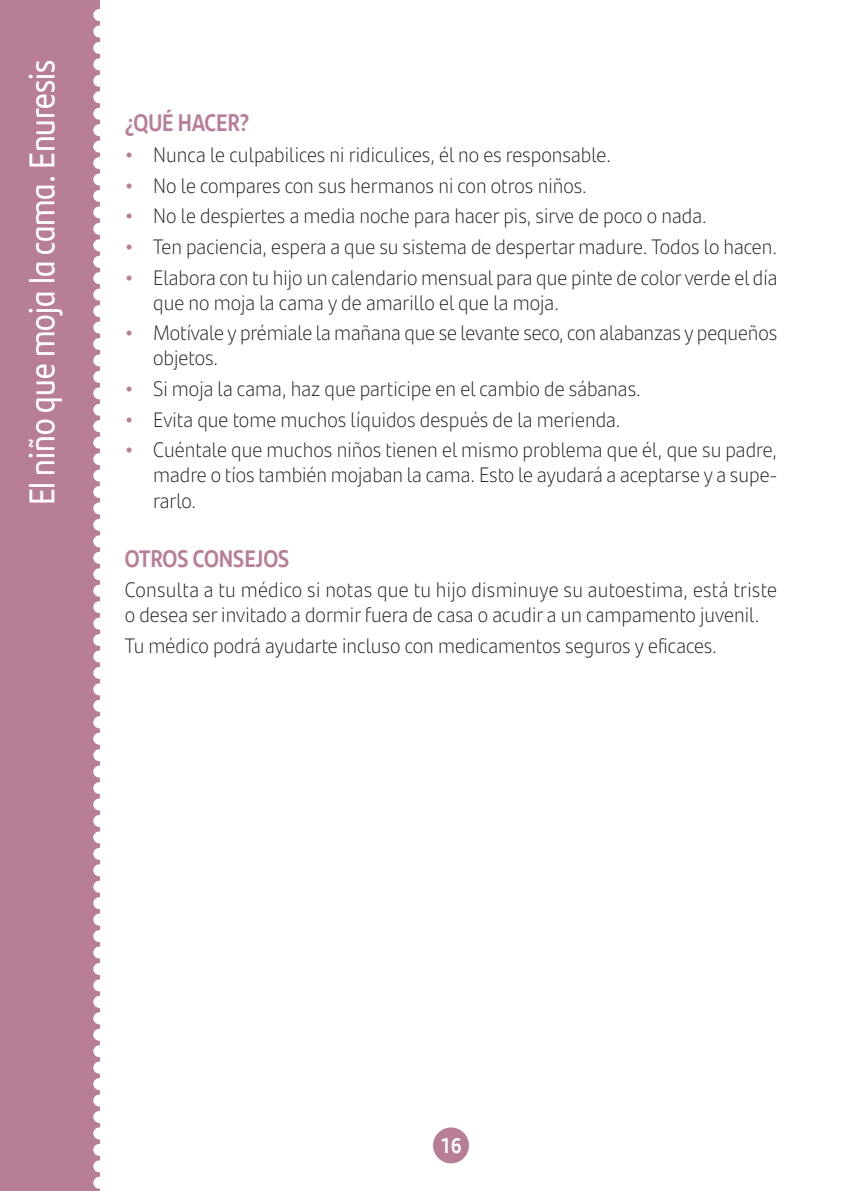
<style>
.page{position:relative;width:851px;height:1191px;background:#fff}
.page>*{position:absolute;margin:0;border:0;box-sizing:border-box;transform-origin:0 0}
.t1{font:36px "Santander Headline";color:#fff;scale:.9 1}
.t2{font:700 24px "Santander Headline";color:#b87e98;scale:.9 1}
.t3{font:300 21px/25px "Santander Text";color:#231f20;scale:.95 1}
.t4{font:700 21px "Santander Headline";color:#fff;scale:.9 1}
.s1{font-weight:700;color:#b87e98}
</style>
<div class="page">
<div style="left:0;top:0;width:99px;height:1191px;background:#b87e98"></div>
<div style="left:93px;top:9px;width:12px;height:12px;background:#fff;border-radius:50%"></div>
<div style="left:93px;top:26px;width:12px;height:11px;background:#fff;border-radius:50%"></div>
<div style="left:93px;top:42px;width:12px;height:12px;background:#fff;border-radius:50%"></div>
<div style="left:93px;top:58px;width:12px;height:12px;background:#fff;border-radius:50%"></div>
<div style="left:93px;top:75px;width:12px;height:12px;background:#fff;border-radius:50%"></div>
<div style="left:93px;top:91px;width:12px;height:12px;background:#fff;border-radius:50%"></div>
<div style="left:93px;top:108px;width:12px;height:12px;background:#fff;border-radius:50%"></div>
<div style="left:93px;top:124px;width:12px;height:12px;background:#fff;border-radius:50%"></div>
<div style="left:93px;top:141px;width:12px;height:12px;background:#fff;border-radius:50%"></div>
<div style="left:93px;top:157px;width:12px;height:12px;background:#fff;border-radius:50%"></div>
<div style="left:93px;top:173px;width:12px;height:12px;background:#fff;border-radius:50%"></div>
<div style="left:93px;top:190px;width:12px;height:12px;background:#fff;border-radius:50%"></div>
<div style="left:93px;top:206px;width:12px;height:12px;background:#fff;border-radius:50%"></div>
<div style="left:93px;top:223px;width:12px;height:12px;background:#fff;border-radius:50%"></div>
<div style="left:93px;top:239px;width:12px;height:12px;background:#fff;border-radius:50%"></div>
<div style="left:93px;top:256px;width:12px;height:12px;background:#fff;border-radius:50%"></div>
<div style="left:93px;top:272px;width:12px;height:12px;background:#fff;border-radius:50%"></div>
<div style="left:93px;top:289px;width:12px;height:12px;background:#fff;border-radius:50%"></div>
<div style="left:93px;top:305px;width:12px;height:12px;background:#fff;border-radius:50%"></div>
<div style="left:93px;top:321px;width:12px;height:12px;background:#fff;border-radius:50%"></div>
<div style="left:93px;top:338px;width:12px;height:12px;background:#fff;border-radius:50%"></div>
<div style="left:93px;top:354px;width:12px;height:12px;background:#fff;border-radius:50%"></div>
<div style="left:93px;top:371px;width:12px;height:12px;background:#fff;border-radius:50%"></div>
<div style="left:93px;top:387px;width:12px;height:12px;background:#fff;border-radius:50%"></div>
<div style="left:93px;top:404px;width:12px;height:12px;background:#fff;border-radius:50%"></div>
<div style="left:93px;top:420px;width:12px;height:12px;background:#fff;border-radius:50%"></div>
<div style="left:93px;top:437px;width:12px;height:11px;background:#fff;border-radius:50%"></div>
<div style="left:93px;top:453px;width:12px;height:12px;background:#fff;border-radius:50%"></div>
<div style="left:93px;top:469px;width:12px;height:12px;background:#fff;border-radius:50%"></div>
<div style="left:93px;top:486px;width:12px;height:12px;background:#fff;border-radius:50%"></div>
<div style="left:93px;top:502px;width:12px;height:12px;background:#fff;border-radius:50%"></div>
<div style="left:93px;top:519px;width:12px;height:12px;background:#fff;border-radius:50%"></div>
<div style="left:93px;top:535px;width:12px;height:12px;background:#fff;border-radius:50%"></div>
<div style="left:93px;top:552px;width:12px;height:12px;background:#fff;border-radius:50%"></div>
<div style="left:93px;top:568px;width:12px;height:12px;background:#fff;border-radius:50%"></div>
<div style="left:93px;top:585px;width:12px;height:11px;background:#fff;border-radius:50%"></div>
<div style="left:93px;top:601px;width:12px;height:12px;background:#fff;border-radius:50%"></div>
<div style="left:93px;top:617px;width:12px;height:12px;background:#fff;border-radius:50%"></div>
<div style="left:93px;top:634px;width:12px;height:12px;background:#fff;border-radius:50%"></div>
<div style="left:93px;top:650px;width:12px;height:12px;background:#fff;border-radius:50%"></div>
<div style="left:93px;top:667px;width:12px;height:12px;background:#fff;border-radius:50%"></div>
<div style="left:93px;top:683px;width:12px;height:12px;background:#fff;border-radius:50%"></div>
<div style="left:93px;top:700px;width:12px;height:12px;background:#fff;border-radius:50%"></div>
<div style="left:93px;top:716px;width:12px;height:12px;background:#fff;border-radius:50%"></div>
<div style="left:93px;top:732px;width:12px;height:12px;background:#fff;border-radius:50%"></div>
<div style="left:93px;top:749px;width:12px;height:12px;background:#fff;border-radius:50%"></div>
<div style="left:93px;top:765px;width:12px;height:12px;background:#fff;border-radius:50%"></div>
<div style="left:93px;top:782px;width:12px;height:12px;background:#fff;border-radius:50%"></div>
<div style="left:93px;top:798px;width:12px;height:12px;background:#fff;border-radius:50%"></div>
<div style="left:93px;top:815px;width:12px;height:12px;background:#fff;border-radius:50%"></div>
<div style="left:93px;top:831px;width:12px;height:12px;background:#fff;border-radius:50%"></div>
<div style="left:93px;top:848px;width:12px;height:12px;background:#fff;border-radius:50%"></div>
<div style="left:93px;top:864px;width:12px;height:12px;background:#fff;border-radius:50%"></div>
<div style="left:93px;top:880px;width:12px;height:12px;background:#fff;border-radius:50%"></div>
<div style="left:93px;top:897px;width:12px;height:12px;background:#fff;border-radius:50%"></div>
<div style="left:93px;top:913px;width:12px;height:12px;background:#fff;border-radius:50%"></div>
<div style="left:93px;top:930px;width:12px;height:12px;background:#fff;border-radius:50%"></div>
<div style="left:93px;top:946px;width:12px;height:12px;background:#fff;border-radius:50%"></div>
<div style="left:93px;top:963px;width:12px;height:12px;background:#fff;border-radius:50%"></div>
<div style="left:93px;top:979px;width:12px;height:12px;background:#fff;border-radius:50%"></div>
<div style="left:93px;top:996px;width:12px;height:11px;background:#fff;border-radius:50%"></div>
<div style="left:93px;top:1012px;width:12px;height:12px;background:#fff;border-radius:50%"></div>
<div style="left:93px;top:1028px;width:12px;height:12px;background:#fff;border-radius:50%"></div>
<div style="left:93px;top:1045px;width:12px;height:12px;background:#fff;border-radius:50%"></div>
<div style="left:93px;top:1061px;width:12px;height:12px;background:#fff;border-radius:50%"></div>
<div style="left:93px;top:1078px;width:12px;height:12px;background:#fff;border-radius:50%"></div>
<div style="left:93px;top:1094px;width:12px;height:12px;background:#fff;border-radius:50%"></div>
<div style="left:93px;top:1111px;width:12px;height:12px;background:#fff;border-radius:50%"></div>
<div style="left:93px;top:1127px;width:12px;height:12px;background:#fff;border-radius:50%"></div>
<div style="left:93px;top:1143px;width:12px;height:12px;background:#fff;border-radius:50%"></div>
<div style="left:93px;top:1160px;width:12px;height:12px;background:#fff;border-radius:50%"></div>
<div style="left:93px;top:1176px;width:12px;height:12px;background:#fff;border-radius:50%"></div>
<div style="left:433px;top:1127px;width:36px;height:36px;background:#b87e98;border-radius:50%"></div>
<h1 class="t1" style="left:15px;top:505px;width:497px;rotate:-90deg">El niño que moja la cama. Enuresis</h1>
<p class="t2" style="left:125px;top:104px;width:140px">¿QUÉ HACER?</p>
<p class="t3" style="left:125px;top:141px;width:513px"><span class="s1">•</span> Nunca le culpabilices ni ridiculices, él no es responsable.</p>
<p class="t3" style="left:125px;top:172px;width:488px"><span class="s1">•</span> No le compares con sus hermanos ni con otros niños.</p>
<p class="t3" style="left:125px;top:203px;width:614px"><span class="s1">•</span> No le despiertes a media noche para hacer pis, sirve de poco o nada.</p>
<p class="t3" style="left:125px;top:233px;width:688px"><span class="s1">•</span> Ten paciencia, espera a que su sistema de despertar madure. Todos lo hacen.</p>
<p class="t3" style="left:153px;top:264px;width:658px;text-indent:-28px"><span class="s1">•</span> Elabora con tu hijo un calendario mensual para que pinte de color verde el día que no moja la cama y de amarillo el que la moja.</p>
<p class="t3" style="left:153px;top:320px;width:658px;text-indent:-28px"><span class="s1">•</span> Motívale y prémiale la mañana que se levante seco, con alabanzas y pequeños objetos.</p>
<p class="t3" style="left:125px;top:375px;width:544px"><span class="s1">•</span> Si moja la cama, haz que participe en el cambio de sábanas.</p>
<p class="t3" style="left:125px;top:406px;width:523px"><span class="s1">•</span> Evita que tome muchos líquidos después de la merienda.</p>
<p class="t3" style="left:153px;top:436px;width:658px;text-align:justify;text-indent:-28px"><span class="s1">•</span> Cuéntale que muchos niños tienen el mismo problema que él, que su padre, madre o tíos también mojaban la cama. Esto le ayudará a aceptarse y a supe&shy;rarlo.</p>
<p class="t2" style="left:125px;top:539px;width:184px">OTROS CONSEJOS</p>
<p class="t3" style="left:125px;top:576px;width:688px">Consulta a tu médico si notas que tu hijo disminuye su autoestima, está triste o desea ser invitado a dormir fuera de casa o acudir a un campamento juvenil.</p>
<p class="t3" style="left:125px;top:632px;width:624px">Tu médico podrá ayudarte incluso con medicamentos seguros y eficaces.</p>
<p class="t4" style="left:440px;top:1129px;width:25px">16</p>
</div>
